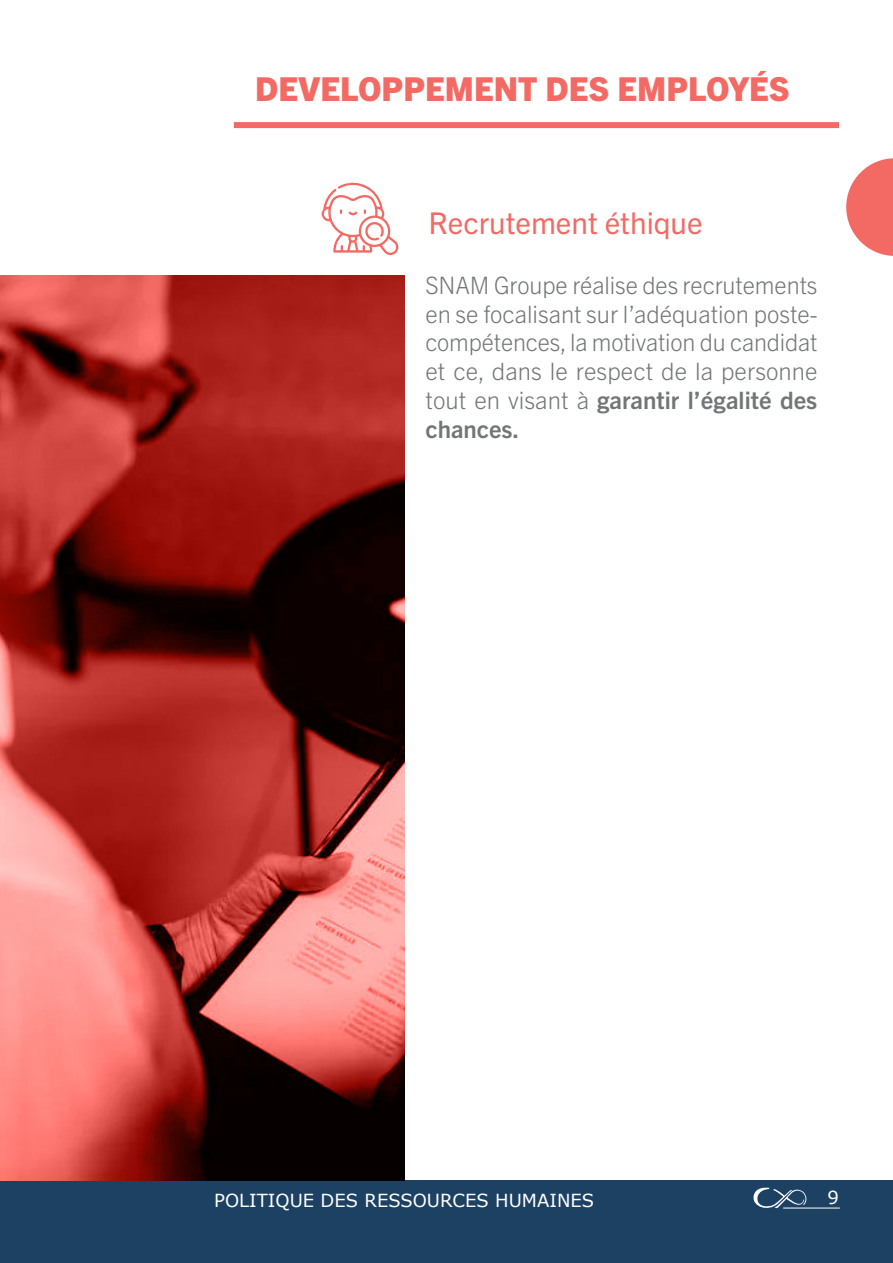
<style>
.page{position:relative;width:893px;height:1263px;background:#fff}
.page>*{position:absolute;margin:0;border:0;box-sizing:border-box;transform-origin:0 0}
.t1{font:800 33px "Trade Gothic Next LT Pro";color:#f26a63}
.t2{font:30px "Trade Gothic Next LT Pro";color:#f26a63}
.t3{font:300 24px/28.8px "Trade Gothic Next LT Pro";color:#727576;text-align:justify}
.t4{font:18px "Verdana";color:#fff}
.s1{font-weight:700}
</style>
<div class="page">
<div style="left:0;top:1180px;width:893px;height:83px;background:#1d4162"></div>
<svg style="left:753px;top:1187px;width:55px;height:21px"></svg>
<hr style="left:783px;top:1208px;width:57px;height:1px;background:#fff">
<div style="left:234px;top:122px;width:605px;height:6px;background:#f26a63"></div>
<svg style="left:846px;top:158px;width:47px;height:98px"></svg>
<svg style="left:0;top:275px;width:404px;height:906px;background:#9d3732"></svg>
<svg style="left:322px;top:182px;width:76px;height:73px"></svg>
<h1 class="t1" style="left:255px;top:66px;width:536px">DEVELOPPEMENT DES EMPLOYÉS</h1>
<p class="t2" style="left:428px;top:202px;width:276px">Recrutement éthique</p>
<p class="t3" style="left:425px;top:269px;width:394px">SNAM Groupe réalise des recrutements en se focalisant sur l’adéquation poste&shy;compétences, la motivation du candidat et ce, dans le respect de la personne tout en visant à <span class="s1">garantir l’égalité des chances.</span></p>
<p class="t4" style="left:214px;top:1188px;width:381px">POLITIQUE DES RESSOURCES HUMAINES</p>
<p class="t4" style="left:827px;top:1185px;width:13px">9</p>
</div>
